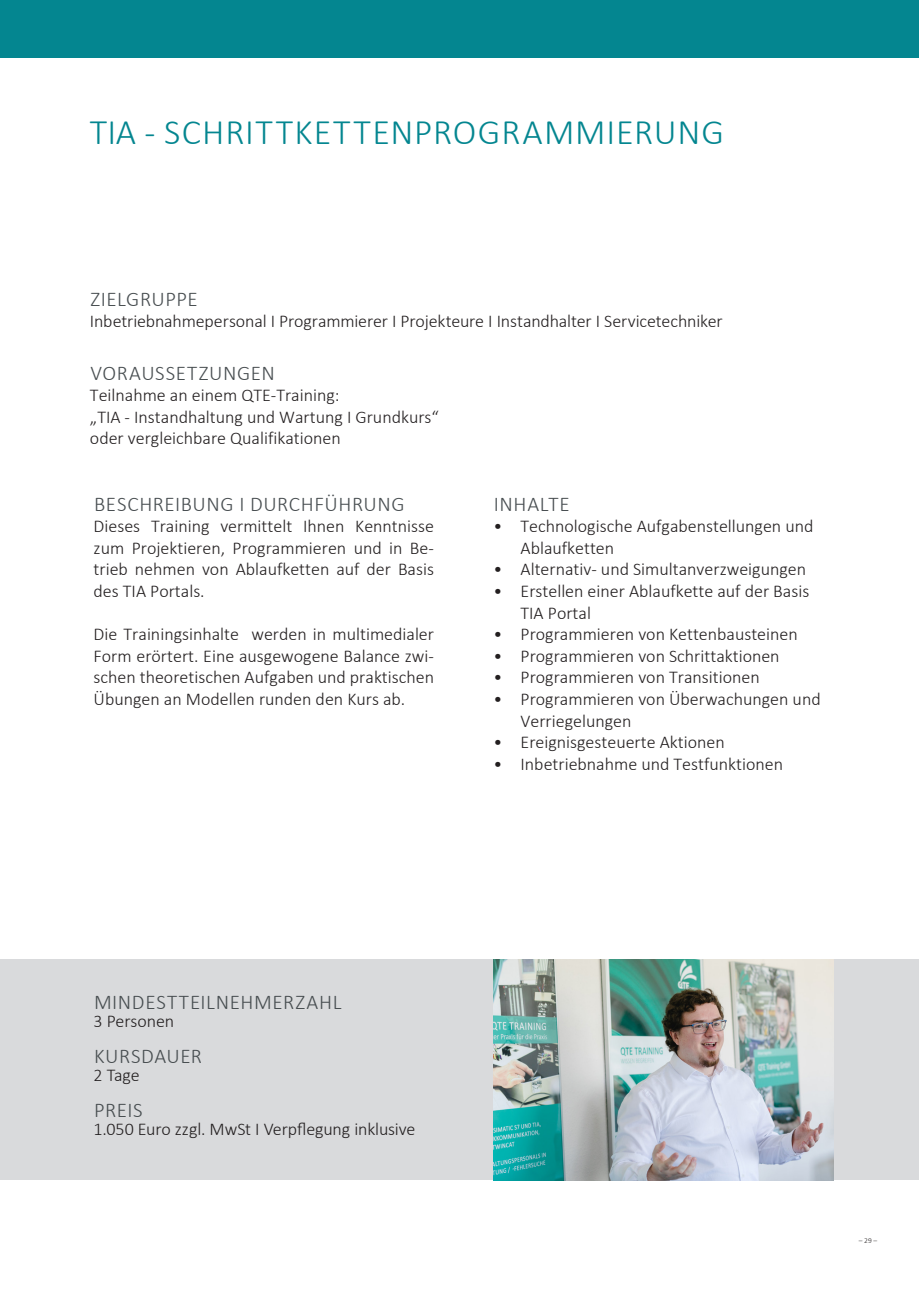
<style>
.page{position:relative;width:919px;height:1289px;background:#fff}
.page>*{position:absolute;margin:0;border:0;box-sizing:border-box;transform-origin:0 0}
.Fließtext{font:300 36px "Calibri";letter-spacing:.025em;color:#048690}
.Titel{font:300 21px "Calibri";letter-spacing:.025em;color:#474d50}
.Titel-2{font:300 18px/21.6px "Calibri";color:#231f20}
.t1{font:300 7.5px "Calibri";color:#231f20}
</style>
<div class="page">
<div style="left:0;top:959px;width:918px;height:221px;background:#d9dadc"></div>
<img style="left:493px;top:959px;width:340px;height:221px">
<div style="left:0;top:0;width:918px;height:58px;background:#048690"></div>
<p class="Fließtext" style="left:90px;top:110px;width:635px">TIA - SCHRITTKETTENPROGRAMMIERUNG</p>
<p class="Titel" style="left:90px;top:286px;width:109px">ZIELGRUPPE</p>
<p class="Titel-2" style="left:90px;top:310px;width:634px">Inbetriebnahmepersonal I Programmierer I Projekteure I Instandhalter I Servicetechniker</p>
<p class="Titel" style="left:90px;top:359px;width:186px">VORAUSSETZUNGEN</p>
<p class="Titel-2" style="left:90px;top:384px;width:251px">Teilnahme an einem QTE-Training:</p>
<p class="Titel-2" style="left:90px;top:406px;width:350px">„TIA - Instandhaltung und Wartung I Grundkurs“</p>
<p class="Titel-2" style="left:90px;top:427px;width:252px">oder vergleichbare Qualifikationen</p>
<p class="Titel" style="left:94px;top:490px;width:312px">BESCHREIBUNG I DURCHFÜHRUNG</p>
<p class="Titel-2" style="left:94px;top:515px;width:342px;text-align:justify">Dieses Training vermittelt Ihnen Kenntnisse zum Projektieren, Programmieren und in Be&shy;trieb nehmen von Ablaufketten auf der Basis des TIA Portals.</p>
<p class="Titel-2" style="left:94px;top:623px;width:342px;text-align:justify">Die Trainingsinhalte werden in multimedialer Form erörtert. Eine ausgewogene Balance zwi&shy;schen theoretischen Aufgaben und praktischen Übungen an Modellen runden den Kurs ab.</p>
<p class="Titel" style="left:494px;top:490px;width:77px">INHALTE</p>
<p class="Titel-2" style="left:520px;top:515px;width:294px;text-indent:-27px">• Technologische Aufgabenstellungen und<br>Ablaufketten</p>
<p class="Titel-2" style="left:493px;top:558px;width:314px">• Alternativ- und Simultanverzweigungen</p>
<p class="Titel-2" style="left:520px;top:580px;width:290px;text-indent:-27px">• Erstellen einer Ablaufkette auf der Basis<br>TIA Portal</p>
<p class="Titel-2" style="left:493px;top:623px;width:306px">• Programmieren von Kettenbausteinen</p>
<p class="Titel-2" style="left:493px;top:645px;width:287px">• Programmieren von Schrittaktionen</p>
<p class="Titel-2" style="left:493px;top:666px;width:268px">• Programmieren von Transitionen</p>
<p class="Titel-2" style="left:520px;top:688px;width:302px;text-indent:-27px">• Programmieren von Überwachungen und<br>Verriegelungen</p>
<p class="Titel-2" style="left:493px;top:731px;width:233px">• Ereignisgesteuerte Aktionen</p>
<p class="Titel-2" style="left:493px;top:753px;width:291px">• Inbetriebnahme und Testfunktionen</p>
<p class="Titel" style="left:94px;top:988px;width:249px">MINDESTTEILNEHMERZAHL</p>
<p class="Titel-2" style="left:94px;top:1009px;width:82px">3 Personen</p>
<p class="Titel" style="left:94px;top:1042px;width:110px">KURSDAUER</p>
<p class="Titel-2" style="left:94px;top:1063px;width:48px">2 Tage</p>
<p class="Titel" style="left:94px;top:1096px;width:50px">PREIS</p>
<p class="Titel-2" style="left:94px;top:1117px;width:323px">1.050 Euro zzgl. MwSt I Verpflegung inklusive</p>
<p class="t1" style="left:858px;top:1235px;width:20px">– 29 –</p>
</div>
